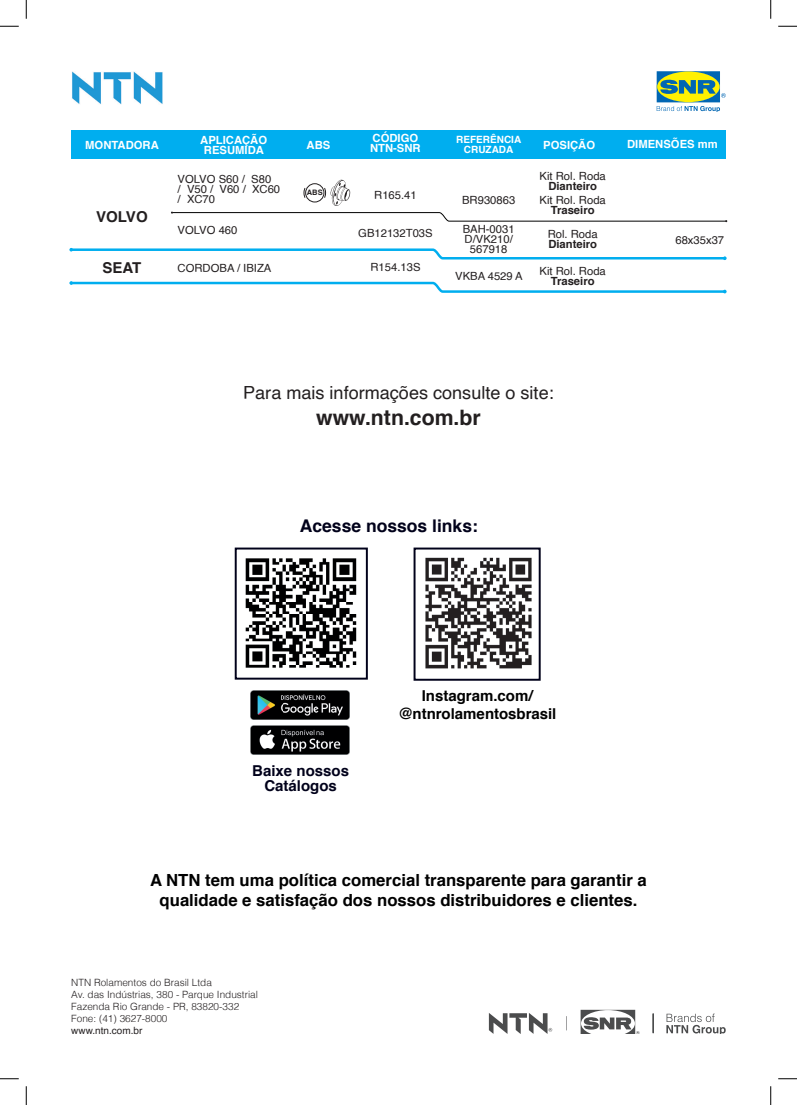
<style>
.page{position:relative;width:797px;height:1105px;background:#fff}
.page>*{position:absolute;margin:0;border:0;box-sizing:border-box;transform-origin:0 0}
.t1{font:700 21.25px "Helvetica";color:#231f20}
.t2{font:18.12px "Helvetica";color:#231f20}
.t3{font:700 17.5px "Helvetica";color:#00011a}
.t4{font:700 16.75px/20.1px "Helvetica";color:#000;text-align:center}
.t5{font:700 15px/18px "Helvetica";color:#000100;text-align:center}
.t6{font:700 15px/15px "Helvetica";color:#00011a;text-align:center}
.t7{font:700 15px "Helvetica";color:#231f20}
.t8{font:11.25px/10px "Helvetica";color:#231f20}
.t9{font:700 11.25px/10px "Helvetica";color:#fff;text-align:center}
.t10{font:700 11.25px "Helvetica";color:#231f20}
.t11{font:300 10px/12px "Helvetica";color:#231f20}
.t12{font:700 10px/10px "Helvetica";color:#fff;text-align:center}
.t13{font:10px "Helvetica";color:#231f20}
.t14{font:700 7.5px "Helvetica";color:#231f20}
</style>
<div class="page">
<svg style="left:580px;top:1010px;width:59px;height:24px"></svg>
<svg style="left:489px;top:1013px;width:63px;height:21px"></svg>
<svg style="left:652px;top:1013px;width:2px;height:20px"></svg>
<svg style="left:566px;top:1016px;width:1px;height:14px"></svg>
<svg style="left:666px;top:1013px;width:59px;height:21px"></svg>
<img style="left:425px;top:557px;width:107px;height:112px">
<div style="left:413px;top:547px;width:127px;height:134px;border:2px solid #00011a"></div>
<div style="left:235px;top:547px;width:133px;height:133px;border:2px solid #00011a"></div>
<img style="left:245px;top:558px;width:112px;height:110px">
<img style="left:250px;top:725px;width:99px;height:30px">
<img style="left:250px;top:690px;width:99px;height:29px">
<div style="left:71px;top:130px;width:654px;height:29px;background:#00aeef"></div>
<img style="left:72px;top:71px;width:91px;height:33px">
<svg style="left:69px;top:248px;width:658px;height:13px"></svg>
<svg style="left:69px;top:281px;width:658px;height:13px"></svg>
<svg style="left:171px;top:212px;width:556px;height:10px"></svg>
<div style="left:305px;top:183px;width:19px;height:19px;border:1px solid #231f20;border-radius:50%"></div>
<svg style="left:303px;top:188px;width:2px;height:10px"></svg>
<svg style="left:324px;top:179px;width:26px;height:27px"></svg>
<svg style="left:656px;top:71px;width:69px;height:41px"></svg>
<svg style="left:0;top:25px;width:19px;height:2px"></svg>
<svg style="left:778px;top:25px;width:19px;height:2px"></svg>
<svg style="left:0;top:1078px;width:19px;height:1px"></svg>
<svg style="left:778px;top:1078px;width:19px;height:1px"></svg>
<svg style="left:25px;top:0;width:2px;height:19px"></svg>
<svg style="left:25px;top:1086px;width:2px;height:19px"></svg>
<svg style="left:770px;top:0;width:1px;height:19px"></svg>
<svg style="left:770px;top:1086px;width:1px;height:19px"></svg>
<p class="t9" style="left:85px;top:140px;width:75px">MONTADORA</p>
<p class="t9" style="left:200px;top:135px;width:68px">APLICAÇÃO<br>RESUMIDA</p>
<p class="t9" style="left:306px;top:140px;width:25px">ABS</p>
<p class="t9" style="left:370px;top:133px;width:52px;text-align:left">CÓDIGO<br>NTN-SNR</p>
<p class="t12" style="left:456px;top:134px;width:66px">REFERÊNCIA<br>CRUZADA</p>
<p class="t9" style="left:543px;top:140px;width:53px">POSIÇÃO</p>
<p class="t14" style="left:307px;top:187px;width:17px">ABS</p>
<p class="t8" style="left:539px;top:171px;width:68px">Kit Rol. Roda</p>
<p class="t10" style="left:548px;top:177px;width:50px">Dianteiro</p>
<p class="t8" style="left:539px;top:196px;width:68px">Kit Rol. Roda</p>
<p class="t10" style="left:551px;top:201px;width:45px">Traseiro</p>
<p class="t8" style="left:178px;top:174px;width:104px">VOLVO S60 / S80<br>/ V50 / V60 / XC60 / XC70</p>
<p class="t8" style="left:374px;top:190px;width:44px">R165.41</p>
<p class="t8" style="left:462px;top:195px;width:55px">BR930863</p>
<h3 class="t7" style="left:96px;top:205px;width:53px">VOLVO</h3>
<p class="t9" style="left:627px;top:139px;width:92px">DIMENSÕES mm</p>
<p class="t8" style="left:178px;top:225px;width:61px">VOLVO 460</p>
<p class="t8" style="left:358px;top:228px;width:76px">GB12132T03S</p>
<p class="t8" style="left:463px;top:224px;width:53px;text-align:center">BAH-0031<br>D/VK210/<br>567918</p>
<p class="t8" style="left:547px;top:229px;width:52px">Rol. Roda</p>
<p class="t10" style="left:548px;top:235px;width:50px">Dianteiro</p>
<p class="t8" style="left:675px;top:235px;width:50px">68x35x37</p>
<h3 class="t7" style="left:102px;top:255px;width:40px">SEAT</h3>
<p class="t8" style="left:178px;top:264px;width:95px">CORDOBA / IBIZA</p>
<p class="t8" style="left:370px;top:263px;width:52px">R154.13S</p>
<p class="t8" style="left:455px;top:271px;width:69px">VKBA 4529 A</p>
<p class="t8" style="left:539px;top:266px;width:68px">Kit Rol. Roda</p>
<p class="t10" style="left:551px;top:272px;width:45px">Traseiro</p>
<h2 class="t2" style="left:243px;top:379px;width:312px">Para mais informações consulte o site:</h2>
<h1 class="t1" style="left:316px;top:400px;width:166px">www.ntn.com.br</h1>
<h3 class="t3" style="left:300px;top:512px;width:180px">Acesse nossos links:</h3>
<h3 class="t6" style="left:252px;top:764px;width:98px">Baixe nossos<br>Catálogos</h3>
<h3 class="t5" style="left:398px;top:687px;width:159px">Instagram.com/ @ntnrolamentosbrasil</h3>
<h3 class="t4" style="left:150px;top:870px;width:498px">A NTN tem uma política comercial transparente para garantir a qualidade e satisfação dos nossos distribuidores e clientes.</h3>
<p class="t11" style="left:71px;top:976px;width:188px">NTN Rolamentos do Brasil Ltda<br>Av. das Indústrias, 380 - Parque Industrial<br>Fazenda Rio Grande - PR, 83820-332<br>Fone: (41) 3627-8000</p>
<p class="t13" style="left:71px;top:1023px;width:73px">www.ntn.com.br</p>
</div>
